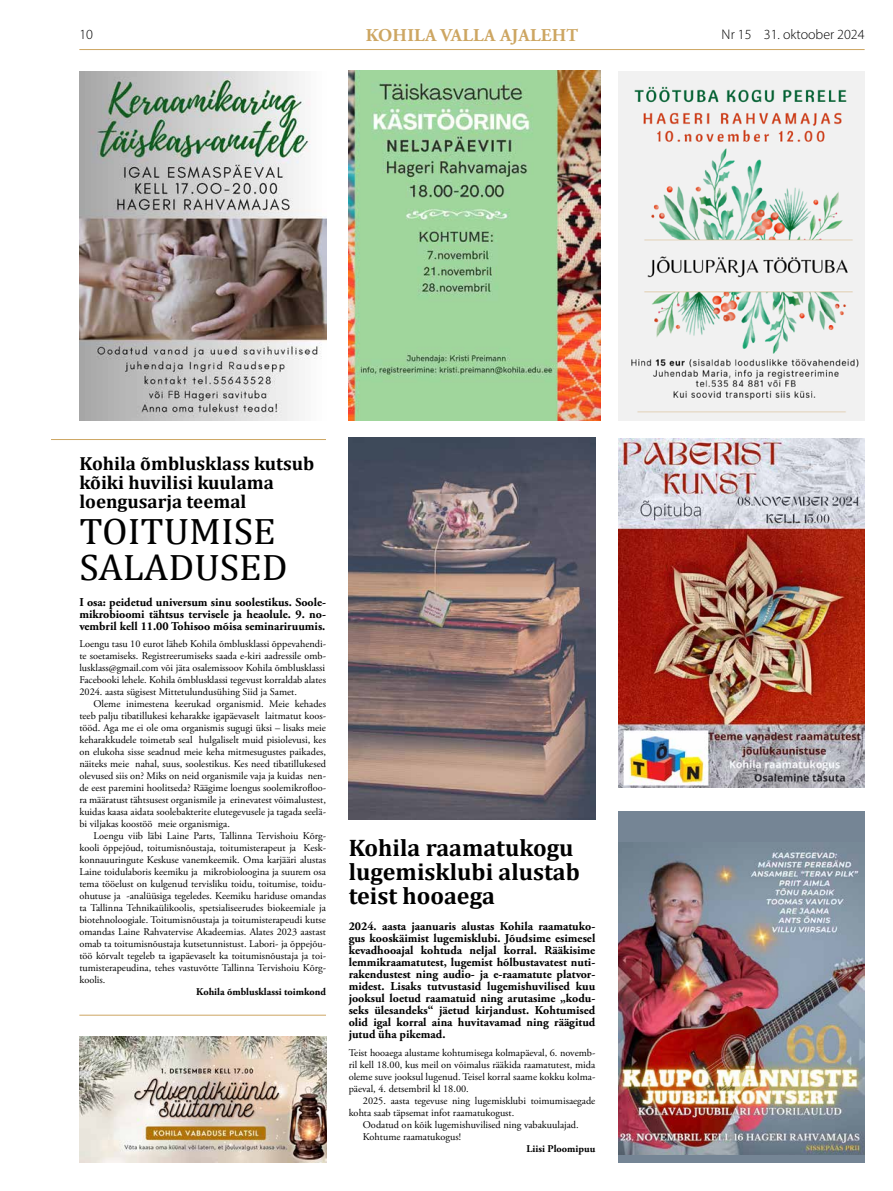
<style>
.page{position:relative;width:893px;height:1191px;background:#fff}
.page>*{position:absolute;margin:0;border:0;box-sizing:border-box;transform-origin:0 0}
.t1{font:37px/36px "Cambria";color:#000;scale:1.06 1}
.t2{font:700 24px/24px "Cambria";color:#000}
.t3{font:700 19px/19px "Cambria";color:#000}
.t4{font:700 18px "Adobe Garamond Pro";letter-spacing:.015em;color:#cda662}
.t5{font:300 14px "Myriad Pro";color:#000}
.t6{font:700 12px/12px "Adobe Garamond Pro";color:#000;text-align:justify}
.t7{font:10.3px/12px "Adobe Garamond Pro";color:#000;text-align:justify}
.t8{font:700 10.3px "Adobe Garamond Pro";color:#000}
</style>
<div class="page">
<hr style="left:79px;top:49px;width:786px;height:1px;background:#cda662">
<img style="left:79px;top:71px;width:247px;height:349px">
<div style="left:618px;top:811px;width:247px;height:351px;background:#758595"></div>
<img style="left:618px;top:848px;width:247px;height:306px">
<img style="left:349px;top:71px;width:251px;height:349px">
<img style="left:349px;top:437px;width:247px;height:382px">
<img style="left:618px;top:438px;width:247px;height:349px">
<img style="left:618px;top:71px;width:247px;height:349px">
<img style="left:79px;top:1036px;width:247px;height:126px">
<hr style="left:51px;top:439px;width:275px;height:1px;background:#cda662">
<hr style="left:79px;top:1014px;width:247px;height:1px;background:#cda662">
<h3 class="t5" style="left:79px;top:26px;width:15px">10</h3>
<h3 class="t4" style="left:366px;top:25px;width:214px">KOHILA VALLA AJALEHT</h3>
<h3 class="t5" style="left:722px;top:26px;width:144px">Nr 15 31. oktoober 2024</h3>
<h3 class="t3" style="left:79px;top:453px;width:237px">Kohila õmblusklass kutsub kõiki huvilisi kuulama loengusarja teemal</h3>
<h1 class="t1" style="left:79px;top:514px;width:198px">TOITUMISE<br>SALADUSED</h1>
<p class="t6" style="left:79px;top:596px;width:248px">I osa: peidetud universum sinu soolestikus. Soole&shy;mikrobioomi tähtsus tervisele ja heaolule. 9. no&shy;vembril kell 11.00 Tohisoo mõisa seminariruumis.</p>
<p class="t7" style="left:79px;top:638px;width:248px">Loengu tasu 10 eurot läheb Kohila õmblusklassi õppevahendi&shy;te soetamiseks. Registreerumiseks saada e-kiri aadressile omb&shy;lusklass@gmail.com või jäta osalemissoov Kohila õmblusklassi Facebooki lehele. Kohila õmblusklassi tegevust korraldab alates 2024. aasta sügisest Mittetulundusühing Siid ja Samet.</p>
<p class="t7" style="left:79px;top:698px;width:248px;text-indent:14px">Oleme inimestena keerukad organismid. Meie kehades teeb palju tibatillukesi keharakke igapäevaselt laitmatut koos&shy;tööd. Aga me ei ole oma organismis sugugi üksi – lisaks meie keharakkudele toimetab seal hulgaliselt muid pisiolevusi, kes on elukoha sisse seadnud meie keha mitmesugustes paikades, näiteks meie nahal, suus, soolestikus. Kes need tibatillukesed olevused siis on? Miks on neid organismile vaja ja kuidas nen&shy;de eest paremini hoolitseda? Räägime loengus soolemikrofloo&shy;ra määratust tähtsusest organismile ja erinevatest võimalustest, kuidas kaasa aidata soolebakterite elutegevusele ja tagada seelä&shy;bi viljakas koostöö meie organismiga.</p>
<p class="t7" style="left:79px;top:830px;width:248px;text-indent:14px">Loengu viib läbi Laine Parts, Tallinna Tervishoiu Kõrg&shy;kooli õppejõud, toitumisnõustaja, toitumisterapeut ja Kesk&shy;konnauuringute Keskuse vanemkeemik. Oma karjääri alustas Laine toidulaboris keemiku ja mikrobioloogina ja suurem osa tema tööelust on kulgenud tervisliku toidu, toitumise, toidu&shy;ohutuse ja -analüüsiga tegeledes. Keemiku hariduse omandas ta Tallinna Tehnikaülikoolis, spetsialiseerudes biokeemiale ja biotehnoloogiale. Toitumisnõustaja ja toitumisterapeudi kutse omandas Laine Rahvatervise Akadeemias. Alates 2023 aastast omab ta toitumisnõustaja kutsetunnistust. Labori- ja õppejõu&shy;töö kõrvalt tegeleb ta igapäevaselt ka toitumisnõustaja ja toi&shy;tumisterapeudina, tehes vastuvõtte Tallinna Tervishoiu Kõrg&shy;koolis.</p>
<p class="t8" style="left:196px;top:986px;width:131px">Kohila õmblusklassi toimkond</p>
<h2 class="t2" style="left:349px;top:834px;width:233px">Kohila raamatukogu lugemisklubi alustab teist hooaega</h2>
<p class="t6" style="left:349px;top:920px;width:248px">2024. aasta jaanuaris alustas Kohila raamatuko&shy;gus kooskäimist lugemisklubi. Jõudsime esimesel kevadhooajal kohtuda neljal korral. Rääkisime lemmikraamatutest, lugemist hõlbustavatest nuti&shy;rakendustest ning audio- ja e-raamatute platvor&shy;midest. Lisaks tutvustasid lugemishuvilised kuu jooksul loetud raamatuid ning arutasime „kodu&shy;seks ülesandeks“ jäetud kirjandust. Kohtumised olid igal korral aina huvitavamad ning räägitud jutud üha pikemad.</p>
<p class="t7" style="left:349px;top:1046px;width:248px">Teist hooaega alustame kohtumisega kolmapäeval, 6. novemb&shy;ril kell 18.00, kus meil on võimalus rääkida raamatutest, mida oleme suve jooksul lugenud. Teisel korral saame kokku kolma&shy;päeval, 4. detsembril kl 18.00.</p>
<p class="t7" style="left:363px;top:1094px;width:234px">2025. aasta tegevuse ning lugemisklubi toimumisaegade</p>
<p class="t7" style="left:349px;top:1106px;width:167px">kohta saab täpsemat infot raamatukogust.</p>
<p class="t7" style="left:363px;top:1118px;width:217px">Oodatud on kõik lugemishuvilised ning vabakuulajad.</p>
<p class="t7" style="left:363px;top:1130px;width:100px">Kohtume raamatukogus!</p>
<p class="t8" style="left:527px;top:1142px;width:70px">Liisi Ploomipuu</p>
</div>
